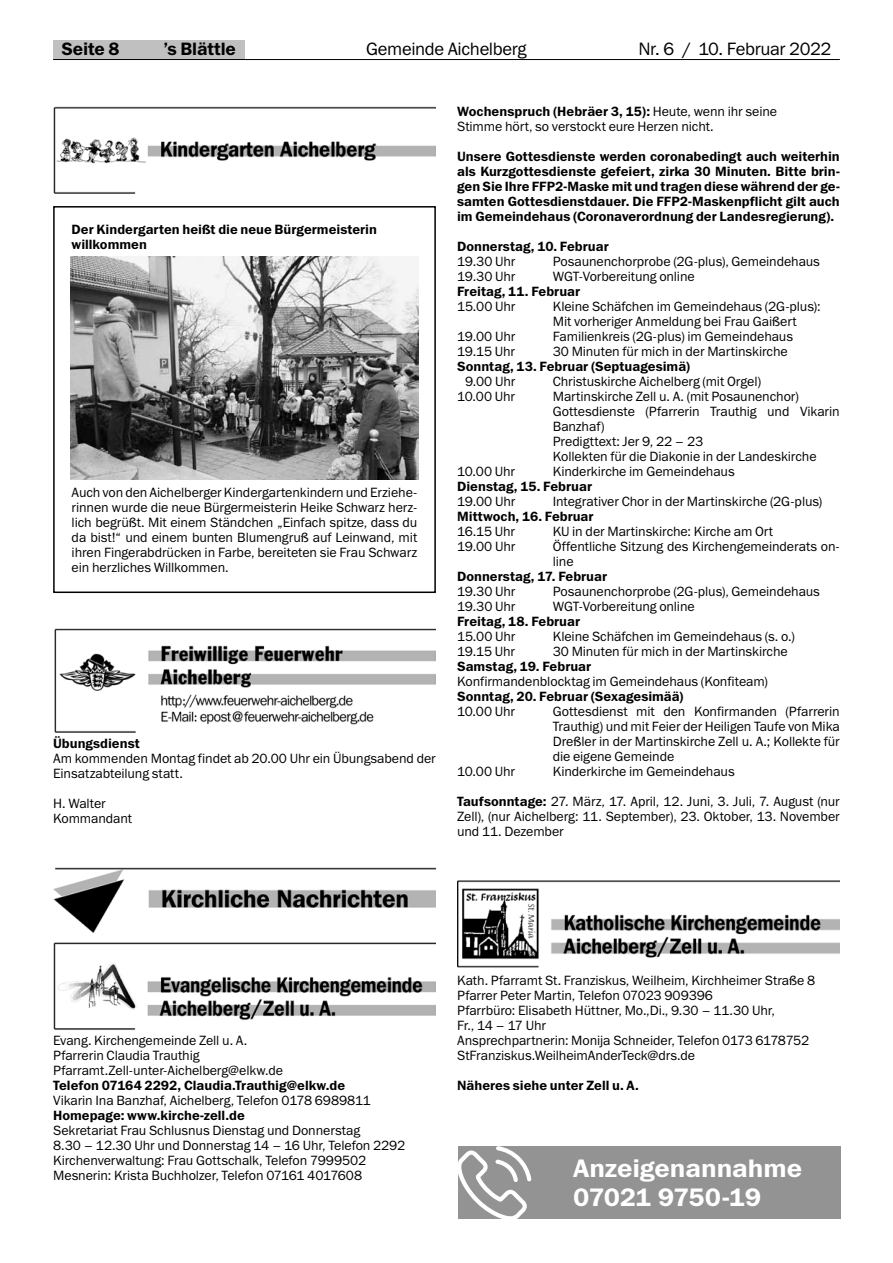
<style>
.page{position:relative;width:893px;height:1263px;background:#fff}
.page>*{position:absolute;margin:0;border:0;box-sizing:border-box;transform-origin:0 0}
.t1{font:25.5px/28.5px "Franklin Gothic Demi ITC";letter-spacing:-.005em;color:#fff;scale:1.05 1}
.t2{font:18px "Franklin Gothic Book ITC";letter-spacing:-.02em;color:#000}
.t3{font:18px "Franklin Gothic Demi ITC";letter-spacing:-.01em;color:#000}
.t4{font:13.5px/15px "Franklin Gothic Book ITC";letter-spacing:-.005em;color:#000}
.t5{font:13.5px/15px "Franklin Gothic Demi ITC";color:#000}
.s1{font-family:"Franklin Gothic Book ITC"}
.s2{font-family:"Franklin Gothic Demi ITC"}
</style>
<div class="page">
<div style="left:53px;top:40px;width:191px;height:20px;background:#c0c0c0"></div>
<hr style="left:53px;top:59px;width:787px;height:1px;background:#000">
<img style="left:53px;top:106px;width:383px;height:88px">
<img style="left:70px;top:256px;width:349px;height:224px">
<div style="left:53px;top:206px;width:383px;height:387px;border:2px solid #000"></div>
<img style="left:54px;top:628px;width:382px;height:105px">
<img style="left:53px;top:868px;width:383px;height:65px">
<img style="left:53px;top:942px;width:383px;height:88px">
<img style="left:457px;top:880px;width:383px;height:88px">
<div style="left:458px;top:1147px;width:383px;height:72px;background:#939393"></div>
<svg style="left:458px;top:1146px;width:73px;height:73px"></svg>
<h2 class="t3" style="left:62px;top:38px;width:59px">Seite 8</h2>
<h2 class="t3" style="left:163px;top:38px;width:74px">’s Blättle</h2>
<h2 class="t2" style="left:366px;top:37px;width:162px">Gemeinde Aichelberg</h2>
<h2 class="t2" style="left:638px;top:37px;width:194px">Nr. 6 / 10. Februar 2022</h2>
<p class="t5" style="left:72px;top:222px;width:307px">Der Kindergarten heißt die neue Bürgermeisterin willkommen</p>
<p class="t4" style="left:72px;top:484px;width:347px;text-align:justify">Auch von den Aichelberger Kindergartenkindern und Erziehe&shy;rinnen wurde die neue Bürgermeisterin Heike Schwarz herz&shy;lich begrüßt. Mit einem Ständchen „Einfach spitze, dass du da bist!“ und einem bunten Blumengruß auf Leinwand, mit ihren Fingerabdrücken in Farbe, bereiteten sie Frau Schwarz ein herzliches Willkommen.</p>
<p class="t5" style="left:53px;top:736px;width:88px">Übungsdienst</p>
<p class="t4" style="left:53px;top:750px;width:384px">Am kommenden Montag findet ab 20.00 Uhr ein Übungsabend der<br>Einsatzabteilung statt.</p>
<p class="t4" style="left:53px;top:795px;width:81px">H. Walter<br>Kommandant</p>
<p class="t5" style="left:457px;top:104px;width:321px">Wochenspruch (Hebräer 3, 15): <span class="s1">Heute, wenn ihr seine</span></p>
<p class="t4" style="left:457px;top:118px;width:258px">Stimme hört, so verstockt eure Herzen nicht.</p>
<p class="t5" style="left:457px;top:149px;width:384px;text-align:justify">Unsere Gottesdienste werden coronabedingt auch weiterhin als Kurzgottesdienste gefeiert, zirka 30 Minuten. Bitte brin&shy;gen Sie Ihre FFP2-Maske mit und tragen diese während der ge&shy;samten Gottesdienstdauer. Die FFP2-Maskenpflicht gilt auch im Gemeindehaus (Coronaverordnung der Landesregierung).</p>
<p class="t5" style="left:457px;top:239px;width:153px">Donnerstag, 10. Februar</p>
<p class="t4" style="left:457px;top:253px;width:60px">19.30 Uhr</p>
<p class="t4" style="left:553px;top:253px;width:269px">Posaunenchorprobe (2G-plus), Gemeindehaus</p>
<p class="t4" style="left:457px;top:268px;width:60px">19.30 Uhr</p>
<p class="t4" style="left:553px;top:268px;width:143px">WGT-Vorbereitung online</p>
<p class="t5" style="left:457px;top:284px;width:125px">Freitag, 11. Februar</p>
<p class="t4" style="left:457px;top:298px;width:60px">15.00 Uhr</p>
<p class="t4" style="left:553px;top:298px;width:269px">Kleine Schäfchen im Gemeindehaus (2G-plus):<br>Mit vorheriger Anmeldung bei Frau Gaißert</p>
<p class="t4" style="left:457px;top:328px;width:60px">19.00 Uhr</p>
<p class="t4" style="left:553px;top:328px;width:242px">Familienkreis (2G-plus) im Gemeindehaus</p>
<p class="t4" style="left:457px;top:343px;width:60px">19.15 Uhr</p>
<p class="t4" style="left:553px;top:343px;width:236px">30 Minuten für mich in der Martinskirche</p>
<p class="t5" style="left:457px;top:359px;width:234px">Sonntag, 13. Februar (Septuagesimä)</p>
<p class="t4" style="left:465px;top:373px;width:52px">9.00 Uhr</p>
<p class="t4" style="left:553px;top:373px;width:210px">Christuskirche Aichelberg (mit Orgel)</p>
<p class="t4" style="left:457px;top:388px;width:60px">10.00 Uhr</p>
<p class="t4" style="left:553px;top:388px;width:288px">Martinskirche Zell u. A. (mit Posaunenchor)<br>Gottesdienste (Pfarrerin Trauthig und Vikarin Banzhaf)<br>Predigttext: Jer 9, 22 – 23<br>Kollekten für die Diakonie in der Landeskirche</p>
<p class="t4" style="left:457px;top:463px;width:60px">10.00 Uhr</p>
<p class="t4" style="left:553px;top:463px;width:183px">Kinderkirche im Gemeindehaus</p>
<p class="t5" style="left:457px;top:479px;width:137px">Dienstag, 15. Februar</p>
<p class="t4" style="left:457px;top:493px;width:60px">19.00 Uhr</p>
<p class="t4" style="left:553px;top:493px;width:271px">Integrativer Chor in der Martinskirche (2G-plus)</p>
<p class="t5" style="left:457px;top:509px;width:138px">Mittwoch, 16. Februar</p>
<p class="t4" style="left:457px;top:523px;width:60px">16.15 Uhr</p>
<p class="t4" style="left:553px;top:523px;width:222px">KU in der Martinskirche: Kirche am Ort</p>
<p class="t4" style="left:457px;top:538px;width:60px">19.00 Uhr</p>
<p class="t4" style="left:553px;top:538px;width:289px">Öffentliche Sitzung des Kirchengemeinderats on&shy;line</p>
<p class="t5" style="left:457px;top:569px;width:152px">Donnerstag, 17. Februar</p>
<p class="t4" style="left:457px;top:583px;width:60px">19.30 Uhr</p>
<p class="t4" style="left:553px;top:583px;width:269px">Posaunenchorprobe (2G-plus), Gemeindehaus</p>
<p class="t4" style="left:457px;top:598px;width:60px">19.30 Uhr</p>
<p class="t4" style="left:553px;top:598px;width:143px">WGT-Vorbereitung online</p>
<p class="t5" style="left:457px;top:614px;width:125px">Freitag, 18. Februar</p>
<p class="t4" style="left:457px;top:628px;width:60px">15.00 Uhr</p>
<p class="t4" style="left:553px;top:628px;width:244px">Kleine Schäfchen im Gemeindehaus (s. o.)</p>
<p class="t4" style="left:457px;top:643px;width:60px">19.15 Uhr</p>
<p class="t4" style="left:553px;top:643px;width:236px">30 Minuten für mich in der Martinskirche</p>
<p class="t5" style="left:457px;top:659px;width:136px">Samstag, 19. Februar</p>
<p class="t4" style="left:457px;top:673px;width:312px">Konfirmandenblocktag im Gemeindehaus (Konfiteam)</p>
<p class="t5" style="left:457px;top:689px;width:228px">Sonntag, 20. Februar (Sexagesimää)</p>
<p class="t4" style="left:457px;top:703px;width:60px">10.00 Uhr</p>
<p class="t4" style="left:553px;top:703px;width:288px;text-align:justify">Gottesdienst mit den Konfirmanden (Pfarrerin Trauthig) und mit Feier der Heiligen Taufe von Mika Dreßler in der Martinskirche Zell u. A.; Kollekte für die eigene Gemeinde</p>
<p class="t4" style="left:457px;top:763px;width:60px">10.00 Uhr</p>
<p class="t4" style="left:553px;top:763px;width:183px">Kinderkirche im Gemeindehaus</p>
<p class="t4" style="left:457px;top:793px;width:384px;text-align:justify"><span class="s2">Taufsonntage:</span> 27. März, 17. April, 12. Juni, 3. Juli, 7. August (nur Zell), (nur Aichelberg: 11. September), 23. Oktober, 13. November und 11. Dezember</p>
<p class="t4" style="left:53px;top:1033px;width:231px">Evang. Kirchengemeinde Zell u. A.<br>Pfarrerin Claudia Trauthig<br>Pfarramt.Zell-unter-Aichelberg@elkw.de</p>
<p class="t5" style="left:53px;top:1078px;width:294px">Telefon 07164 2292, Claudia.Trauthig@elkw.de</p>
<p class="t4" style="left:53px;top:1093px;width:319px">Vikarin Ina Banzhaf, Aichelberg, Telefon 0178 6989811</p>
<p class="t5" style="left:53px;top:1108px;width:193px">Homepage: www.kirche-zell.de</p>
<p class="t4" style="left:53px;top:1123px;width:354px">Sekretariat Frau Schlusnus Dienstag und Donnerstag<br>8.30 – 12.30 Uhr und Donnerstag 14 – 16 Uhr, Telefon 2292<br>Kirchenverwaltung: Frau Gottschalk, Telefon 7999502<br>Mesnerin: Krista Buchholzer, Telefon 07161 4017608</p>
<p class="t4" style="left:457px;top:972px;width:360px">Kath. Pfarramt St. Franziskus, Weilheim, Kirchheimer Straße 8<br>Pfarrer Peter Martin, Telefon 07023 909396<br>Pfarrbüro: Elisabeth Hüttner, Mo.,Di., 9.30 – 11.30 Uhr,<br>Fr., 14 – 17 Uhr<br>Ansprechpartnerin: Monija Schneider, Telefon 0173 6178752<br>StFranziskus.WeilheimAnderTeck@drs.de</p>
<p class="t5" style="left:457px;top:1078px;width:183px">Näheres siehe unter Zell u. A.</p>
<h1 class="t1" style="left:573px;top:1155px;width:220px">Anzeigenannahme<br>07021 9750-19</h1>
</div>
